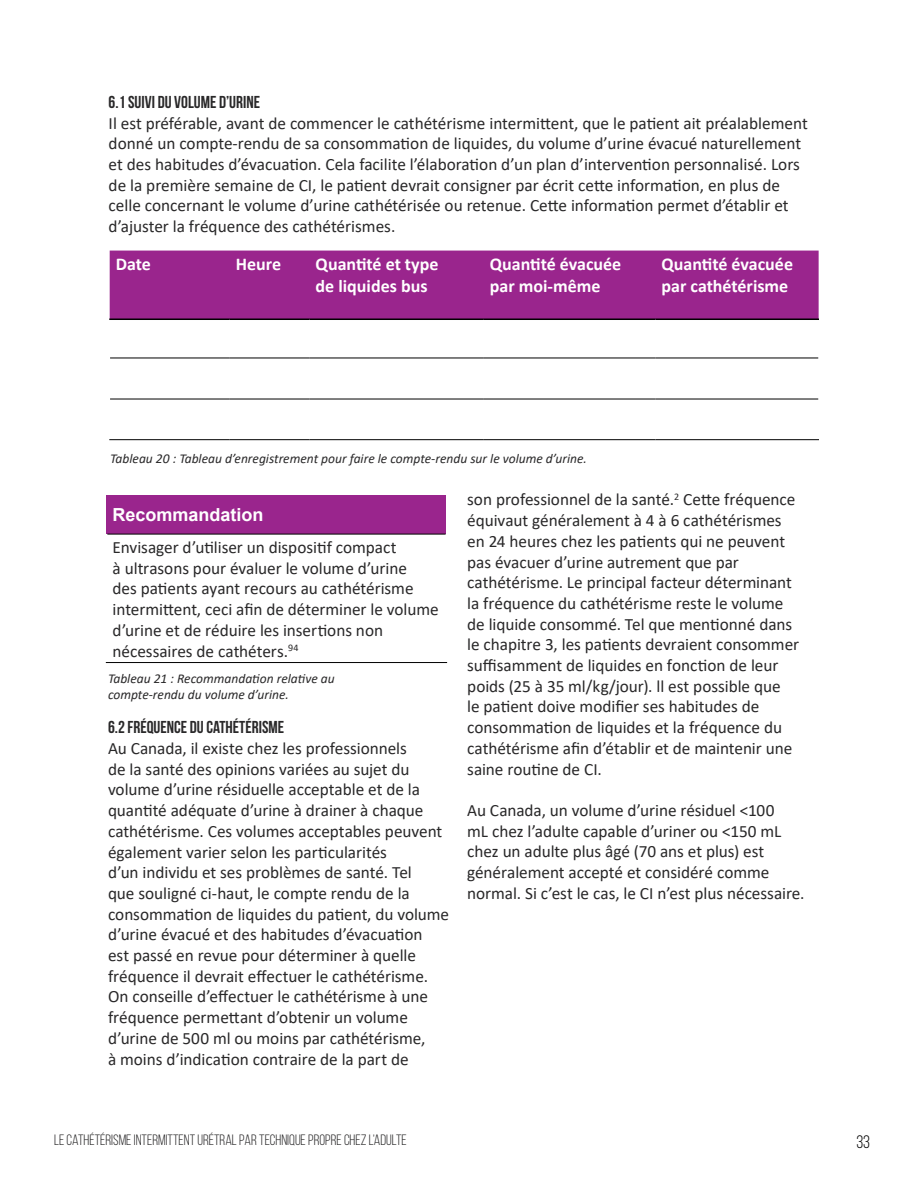
<style>
.page{position:relative;width:918px;height:1188px;background:#fff}
.page>*{position:absolute;margin:0;border:0;box-sizing:border-box;transform-origin:0 0}
.t1{font:700 18px/21.6px "Calibri";color:#fff}
.t2{font:700 18px "Arial";color:#fff}
.t3{font:18px "Bebas Neue";color:#000}
.t4{font:17.25px/20.7px "Calibri";letter-spacing:-.005em;color:#292829}
.t5{font:700 17.25px "Bebas Neue";color:#292829}
.t6{font:15px "Bebas Neue";color:#292829}
.t7{font:italic 13.5px/16.2px "Calibri";color:#292829}
</style>
<div class="page">
<div style="left:110px;top:251px;width:709px;height:68px;background:#9a258d"></div>
<hr style="left:109px;top:319px;width:121px;height:1px;background:#000">
<hr style="left:230px;top:319px;width:80px;height:1px;background:#000">
<hr style="left:310px;top:319px;width:174px;height:1px;background:#000">
<hr style="left:484px;top:319px;width:172px;height:1px;background:#000">
<hr style="left:656px;top:319px;width:163px;height:1px;background:#000">
<hr style="left:110px;top:358px;width:120px;height:1px;background:#000">
<hr style="left:230px;top:358px;width:80px;height:1px;background:#000">
<hr style="left:310px;top:358px;width:174px;height:1px;background:#000">
<hr style="left:484px;top:358px;width:172px;height:1px;background:#000">
<hr style="left:656px;top:358px;width:162px;height:1px;background:#000">
<hr style="left:110px;top:399px;width:120px;height:1px;background:#000">
<hr style="left:109px;top:439px;width:121px;height:1px;background:#000">
<hr style="left:230px;top:399px;width:80px;height:1px;background:#000">
<hr style="left:230px;top:439px;width:80px;height:1px;background:#000">
<hr style="left:310px;top:399px;width:174px;height:1px;background:#000">
<hr style="left:310px;top:439px;width:174px;height:1px;background:#000">
<hr style="left:484px;top:399px;width:172px;height:1px;background:#000">
<hr style="left:484px;top:439px;width:172px;height:1px;background:#000">
<hr style="left:656px;top:399px;width:162px;height:1px;background:#000">
<hr style="left:656px;top:439px;width:163px;height:1px;background:#000">
<div style="left:107px;top:495px;width:339px;height:39px;background:#9a258d"></div>
<hr style="left:107px;top:534px;width:339px;height:1px;background:#000">
<hr style="left:106px;top:662px;width:341px;height:1px;background:#000">
<p class="t5" style="left:109px;top:93px;width:153px">6.1 SUIVI DU VOLUME D’URINE</p>
<p class="t4" style="left:109px;top:112px;width:701px">Il est préférable, avant de commencer le cathétérisme intermittent, que le patient ait préalablement donné un compte-rendu de sa consommation de liquides, du volume d’urine évacué naturellement et des habitudes d’évacuation. Cela facilite l’élaboration d’un plan d’intervention personnalisé. Lors de la première semaine de CI, le patient devrait consigner par écrit cette information, en plus de celle concernant le volume d’urine cathétérisée ou retenue. Cette information permet d’établir et d’ajuster la fréquence des cathétérismes.</p>
<p class="t1" style="left:116px;top:253px;width:37px">Date</p>
<p class="t1" style="left:236px;top:253px;width:47px">Heure</p>
<p class="t1" style="left:316px;top:253px;width:124px">Quantité et type de liquides bus</p>
<p class="t1" style="left:490px;top:253px;width:133px">Quantité évacuée par moi-même</p>
<p class="t1" style="left:662px;top:253px;width:133px">Quantité évacuée par cathétérisme</p>
<p class="t7" style="left:110px;top:450px;width:478px">Tableau 20 : Tableau d’enregistrement pour faire le compte-rendu sur le volume d’urine.</p>
<p class="t2" style="left:113px;top:502px;width:153px">Recommandation</p>
<p class="t4" style="left:113px;top:537px;width:328px">Envisager d’utiliser un dispositif compact<br>à ultrasons pour évaluer le volume d’urine<br>des patients ayant recours au cathétérisme intermittent, ceci afin de déterminer le volume d’urine et de réduire les insertions non nécessaires de cathéters.<sup>94</sup></p>
<p class="t7" style="left:108px;top:670px;width:228px">Tableau 21 : Recommandation relative au compte-rendu du volume d’urine.</p>
<p class="t5" style="left:108px;top:718px;width:178px">6.2 FRÉQUENCE DU CATHÉTÉRISME</p>
<p class="t4" style="left:108px;top:738px;width:343px">Au Canada, il existe chez les professionnels<br>de la santé des opinions variées au sujet du volume d’urine résiduelle acceptable et de la quantité adéquate d’urine à drainer à chaque cathétérisme. Ces volumes acceptables peuvent également varier selon les particularités<br>d’un individu et ses problèmes de santé. Tel<br>que souligné ci-haut, le compte rendu de la consommation de liquides du patient, du volume d’urine évacué et des habitudes d’évacuation<br>est passé en revue pour déterminer à quelle fréquence il devrait effectuer le cathétérisme.<br>On conseille d’effectuer le cathétérisme à une fréquence permettant d’obtenir un volume d’urine de 500 ml ou moins par cathétérisme,<br>à moins d’indication contraire de la part de</p>
<p class="t4" style="left:467px;top:489px;width:333px">son professionnel de la santé.<sup>2</sup> Cette fréquence équivaut généralement à 4 à 6 cathétérismes en 24 heures chez les patients qui ne peuvent pas évacuer d’urine autrement que par cathétérisme. Le principal facteur déterminant la fréquence du cathétérisme reste le volume de liquide consommé. Tel que mentionné dans le chapitre 3, les patients devraient consommer suffisamment de liquides en fonction de leur poids (25 à 35 ml/kg/jour). ll est possible que<br>le patient doive modifier ses habitudes de consommation de liquides et la fréquence du cathétérisme afin d’établir et de maintenir une saine routine de CI.</p>
<p class="t4" style="left:467px;top:799px;width:339px">Au Canada, un volume d’urine résiduel &lt;100<br>mL chez l’adulte capable d’uriner ou &lt;150 mL chez un adulte plus âgé (70 ans et plus) est généralement accepté et considéré comme normal. Si c’est le cas, le CI n’est plus nécessaire.</p>
<p class="t6" style="left:54px;top:1132px;width:354px">LE CATHÉTÉRISME INTERMITTENT URÉTRAL PAR TECHNIQUE PROPRE CHEZ L’ADULTE</p>
<p class="t3" style="left:856px;top:1132px;width:15px">33</p>
</div>
